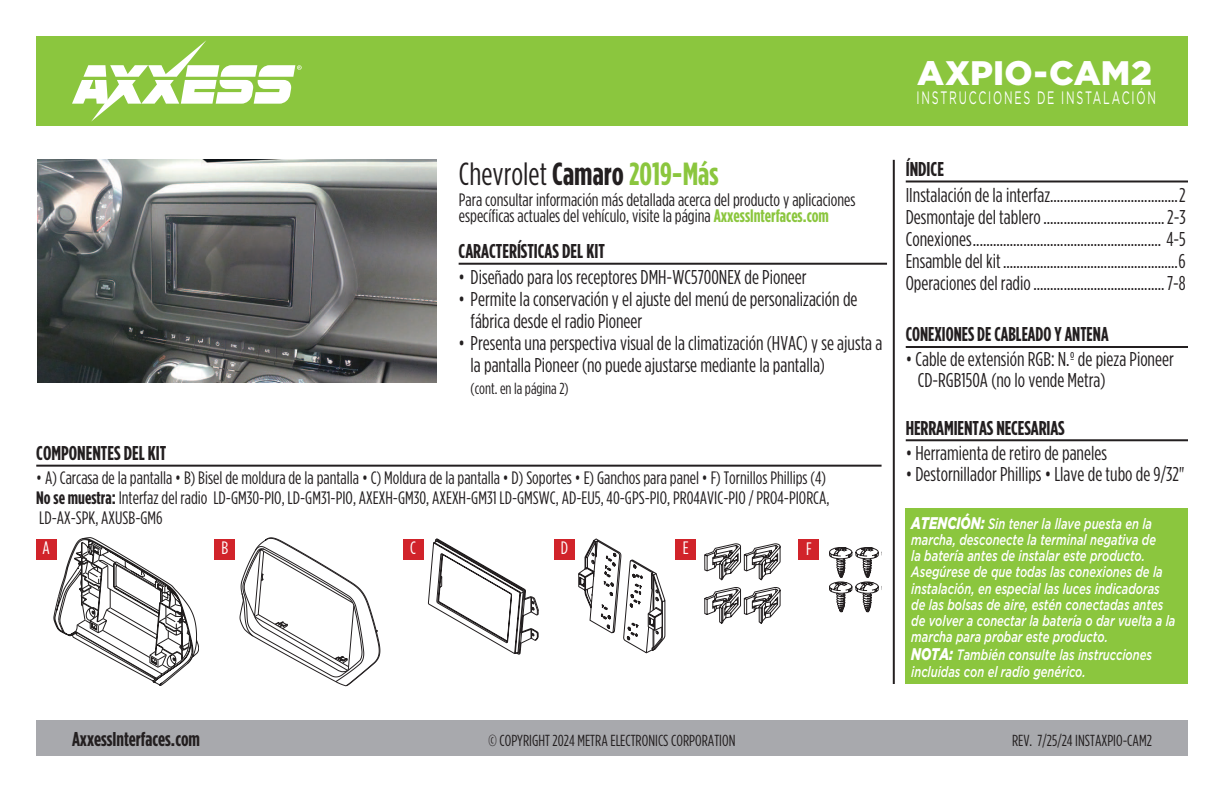
<style>
.page{position:relative;width:1224px;height:792px;background:#fff}
.page>*{position:absolute;margin:0;border:0;box-sizing:border-box;transform-origin:0 0}
.t1{font:900 34px "Gotham";letter-spacing:.005em;color:#fff}
.t2{font:32px "Gotham Condensed";color:#231f20}
.t3{font:20px/22px "Gotham Condensed";color:#231f20}
.t4{font:700 20px "Gotham Condensed";color:#231f20}
.t5{font:700 20px "Gotham Condensed";color:#231f20;scale:.95 1}
.t6{font:18px/20px "Gotham Condensed";color:#231f20}
.t7{font:18px "Gotham";letter-spacing:.165em;color:#fff;scale:.6 1}
.t8{font:18px "Gotham Condensed";color:#fff}
.t9{font:16px "Gotham Condensed";color:#231f20}
.t10{font:italic 500 15px/16.2px "Gotham";color:#fff;scale:.74 1}
.s1{font-weight:700}
.s2{font-weight:700;color:#8bc63e}
.s3{font-weight:900;font-size:17px}
</style>
<div class="page">
<div style="left:36px;top:720px;width:1152px;height:36px;background:#a8a9ad"></div>
<hr style="left:893px;top:160px;width:2px;height:524px;background:#231f20">
<div style="left:36px;top:36px;width:1152px;height:90px;background:#8bc63e"></div>
<svg style="left:72px;top:40px;width:230px;height:82px"></svg>
<div style="left:906px;top:508px;width:282px;height:176px;background:#8bc63e"></div>
<hr style="left:906px;top:180px;width:282px;height:2px;background:#231f20">
<hr style="left:459px;top:263px;width:428px;height:2px;background:#231f20">
<hr style="left:36px;top:465px;width:846px;height:2px;background:#231f20">
<img style="left:37px;top:159px;width:399px;height:223px">
<hr style="left:906px;top:346px;width:282px;height:2px;background:#231f20">
<hr style="left:906px;top:439px;width:282px;height:2px;background:#231f20">
<svg style="left:240px;top:538px;width:140px;height:148px"></svg>
<svg style="left:54px;top:537px;width:145px;height:149px"></svg>
<svg style="left:579px;top:539px;width:86px;height:114px"></svg>
<svg style="left:428px;top:539px;width:110px;height:115px"></svg>
<svg style="left:704px;top:543px;width:77px;height:37px"></svg>
<svg style="left:704px;top:587px;width:77px;height:37px"></svg>
<svg style="left:829px;top:547px;width:53px;height:65px"></svg>
<div style="left:36px;top:539px;width:21px;height:21px;background:#d1232a"></div>
<div style="left:215px;top:539px;width:20px;height:21px;background:#d1232a"></div>
<div style="left:554px;top:539px;width:21px;height:21px;background:#d1232a"></div>
<div style="left:403px;top:539px;width:20px;height:21px;background:#d1232a"></div>
<div style="left:675px;top:539px;width:21px;height:21px;background:#d1232a"></div>
<div style="left:799px;top:540px;width:20px;height:20px;background:#d1232a"></div>
<h1 class="t1" style="left:917px;top:53px;width:236px">AXPIO-CAM2</h1>
<h2 class="t2" style="left:459px;top:157px;width:261px">Chevrolet <span class="s1">Camaro</span> <span class="s2">2019-Más</span></h2>
<p class="t6" style="left:459px;top:192px;width:398px;line-height:16px">Para consultar información más detallada acerca del producto y aplicaciones específicas actuales del vehículo, visite la página <span class="s2">AxxessInterfaces.com</span></p>
<p class="t4" style="left:459px;top:240px;width:148px">CARACTERÍSTICAS DEL KIT</p>
<p class="t3" style="left:459px;top:266px;width:349px">• Diseñado para los receptores DMH-WC5700NEX de Pioneer</p>
<p class="t3" style="left:471px;top:288px;width:388px;text-indent:-12px">• Permite la conservación y el ajuste del menú de personalización de fábrica desde el radio Pioneer</p>
<p class="t3" style="left:471px;top:332px;width:413px;text-indent:-12px">• Presenta una perspectiva visual de la climatización (HVAC) y se ajusta a la pantalla Pioneer (no puede ajustarse mediante la pantalla)</p>
<p class="t9" style="left:471px;top:380px;width:100px">(cont. en la página 2)</p>
<p class="t4" style="left:36px;top:442px;width:132px">COMPONENTES DEL KIT</p>
<p class="t6" style="left:36px;top:467px;width:795px">• A) Carcasa de la pantalla • B) Bisel de moldura de la pantalla • C) Moldura de la pantalla • D) Soportes • E) Ganchos para panel • F) Tornillos Phillips (4)<br><span class="s1">No se muestra:</span> Interfaz del radio LD-GM30-PIO, LD-GM31-PIO, AXEXH-GM30, AXEXH-GM31 LD-GMSWC, AD-EU5, 40-GPS-PIO, PR04AVIC-PIO / PRO4-PIORCA,<br>LD-AX-SPK, AXUSB-GM6</p>
<p class="t8" style="left:43px;top:538px;width:9px">A</p>
<p class="t8" style="left:221px;top:538px;width:8px">B</p>
<p class="t8" style="left:410px;top:538px;width:7px">C</p>
<p class="t8" style="left:561px;top:538px;width:9px">D</p>
<p class="t8" style="left:683px;top:538px;width:7px">E</p>
<p class="t8" style="left:806px;top:539px;width:7px">F</p>
<p class="t7" style="left:917px;top:88px;width:401px">INSTRUCCIONES DE INSTALACIÓN</p>
<p class="t4" style="left:906px;top:158px;width:40px">ÍNDICE</p>
<p class="t3" style="left:906px;top:184px;width:282px;text-align:justify">IInstalación de la interfaz......................................2<br>Desmontaje del tablero....................................2-3<br>Conexiones........................................................ 4-5<br>Ensamble del kit....................................................6<br>Operaciones del radio.......................................7-8</p>
<p class="t5" style="left:906px;top:323px;width:215px">CONEXIONES DE CABLEADO Y ANTENA</p>
<p class="t3" style="left:918px;top:349px;width:258px;line-height:21px;text-indent:-12px">• Cable de extensión RGB: N.º de pieza Pioneer<br>CD-RGB150A (no lo vende Metra)</p>
<p class="t4" style="left:906px;top:416px;width:160px">HERRAMIENTAS NECESARIAS</p>
<p class="t3" style="left:906px;top:441px;width:203px">• Herramienta de retiro de paneles</p>
<p class="t3" style="left:906px;top:462px;width:280px">• Destornillador Phillips • Llave de tubo de 9/32"</p>
<p class="t10" style="left:911px;top:515px;width:359px"><span class="s3">ATENCIÓN:</span> Sin tener la llave puesta en la marcha, desconecte la terminal negativa de<br>la batería antes de instalar este producto.<br>Asegúrese de que todas las conexiones de la instalación, en especial las luces indicadoras de las bolsas de aire, estén conectadas antes de volver a conectar la batería o dar vuelta a la marcha para probar este producto.</p>
<p class="t10" style="left:911px;top:647px;width:327px"><span class="s3">NOTA:</span> También consulte las instrucciones incluidas con el radio genérico.</p>
<p class="t4" style="left:72px;top:728px;width:130px">AxxessInterfaces.com</p>
<p class="t9" style="left:489px;top:732px;width:248px">© COPYRIGHT 2024 METRA ELECTRONICS CORPORATION</p>
<p class="t9" style="left:1012px;top:732px;width:141px">REV. 7/25/24 INSTAXPIO-CAM2</p>
</div>
